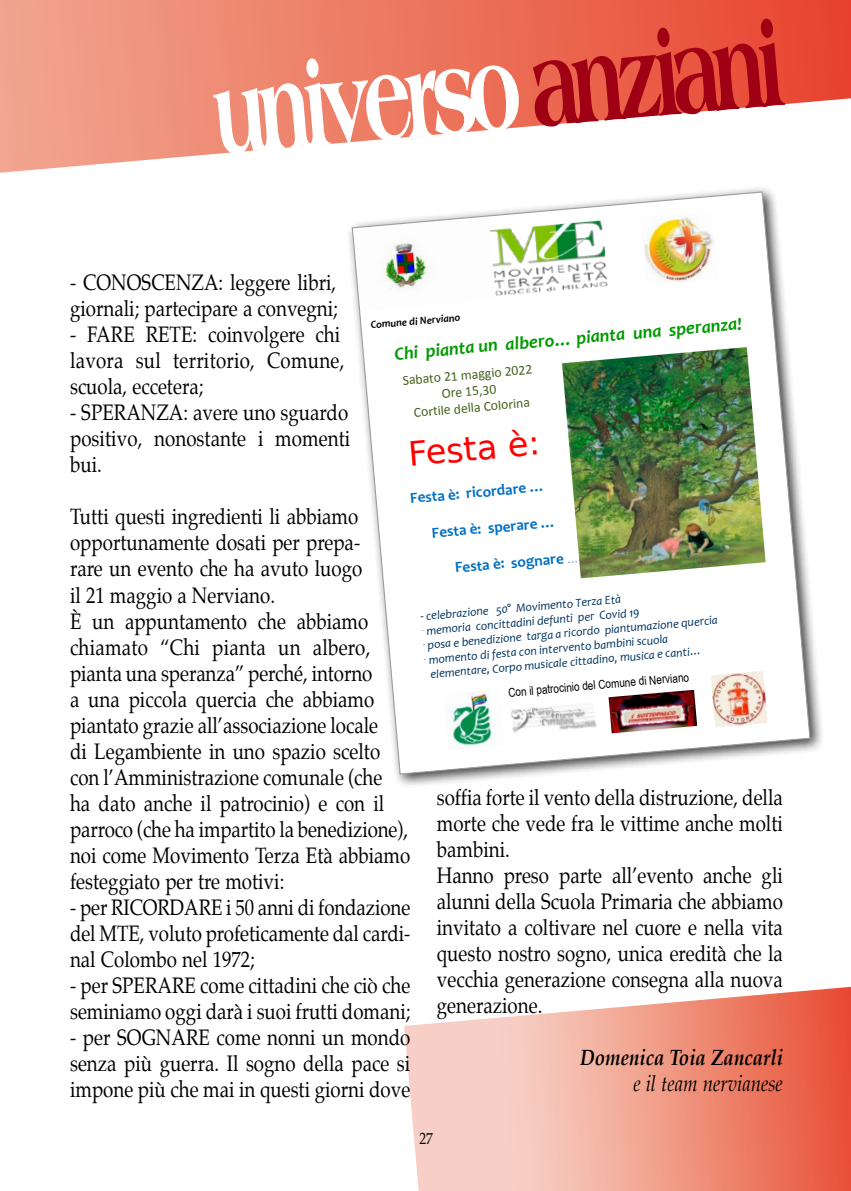
<style>
.page{position:relative;width:851px;height:1191px;background:#fff}
.page>*{position:absolute;margin:0;border:0;box-sizing:border-box;transform-origin:0 0}
.t1{font:33.4px "DejaVu Sans";color:#f00}
.t2{font:22px/26px "Palatino";color:#000;scale:.85 1}
.t3{font:italic 700 22px "Palatino";color:#000;scale:.85 1}
.t4{font:italic 22px "Palatino";color:#000;scale:.85 1}
.t5{font:italic 700 18.2px "Candara";color:#009b00}
.t6{font:16px "Palatino";color:#000;scale:.85 1}
.t7{font:700 15.2px "Candara";color:#0070c4}
.t8{font:13.8px/16.4px "Calibri";color:#44621d;text-align:center}
.t9{font:italic 12.2px/14.6px "Candara";color:#00345f}
.t10{font:12.2px "Arial Narrow";color:#000}
.t11{font:italic 700 10.6px "Candara";color:#000}
.s1{font-family:"Arial";font-weight:400;font-size:10.6px}
.s2{font-style:normal;color:#000}
</style>
<div class="page">
<svg style="left:0;top:0;width:850px;height:173px"></svg>
<svg style="left:404px;top:987px;width:446px;height:204px;background:#f2a899"></svg>
<svg style="left:533px;top:18px;width:252px;height:109px;background:#d24d47"></svg>
<svg style="left:213px;top:58px;width:307px;height:97px"></svg>
<div style="left:345px;top:184px;width:478px;height:604px;background:#000;opacity:.75"></div>
<img style="left:351px;top:191px;width:460px;height:584px">
<p class="t2" style="left:70px;top:272px;width:316px">- CONOSCENZA: leggere libri, giornali; partecipare a convegni;</p>
<p class="t2" style="left:70px;top:324px;width:324px">- FARE RETE: coinvolgere chi lavora sul territorio, Comune, scuola, eccetera;</p>
<p class="t2" style="left:70px;top:402px;width:331px;text-align:justify">- SPERANZA: avere uno sguardo positivo, nonostante i momenti bui.</p>
<p class="t2" style="left:70px;top:506px;width:402px">Tutti questi ingredienti li abbiamo opportunamente dosati per prepa-<br>rare un evento che ha avuto luogo<br>il 21 maggio a Nerviano.<br>È un appuntamento che abbiamo chiamato “Chi pianta un albero, pianta una speranza” perché, intorno<br>a una piccola quercia che abbiamo piantato grazie all’associazione locale<br>di Legambiente in uno spazio scelto con l’Amministrazione comunale (che<br>ha dato anche il patrocinio) e con il parroco (che ha impartito la benedizione), noi come Movimento Terza Età abbiamo festeggiato per tre motivi:</p>
<p class="t2" style="left:70px;top:896px;width:402px;text-align:justify">- per RICORDARE i 50 anni di fondazione del MTE, voluto profeticamente dal cardi&shy;nal Colombo nel 1972;</p>
<p class="t2" style="left:70px;top:974px;width:402px">- per SPERARE come cittadini che ciò che seminiamo oggi darà i suoi frutti domani;</p>
<p class="t2" style="left:70px;top:1026px;width:402px;text-align:justify">- per SOGNARE come nonni un mondo senza più guerra. Il sogno della pace si impone più che mai in questi giorni dove</p>
<p class="t11" style="left:370px;top:321px;width:91px;rotate:-5deg">Comune di Nerviano</p>
<p class="t5" style="left:394px;top:347px;width:350px;rotate:-5deg">Chi pianta un albero… pianta una speranza!</p>
<p class="t8" style="left:402px;top:373px;width:132px;rotate:-5deg">Sabato 21 maggio 2022<br>Ore 15,30<br>Cortile della Colorina</p>
<h1 class="t1" style="left:407px;top:439px;width:133px;rotate:-5deg">Festa è:</h1>
<p class="t7" style="left:409px;top:492px;width:137px;rotate:-5deg">Festa è: ricordare …</p>
<p class="t7" style="left:431px;top:527px;width:126px;rotate:-5deg">Festa è: sperare …</p>
<p class="t7" style="left:454px;top:562px;width:125px;rotate:-5deg">Festa è: sognare <span class="s1">…</span></p>
<p class="t9" style="left:424px;top:609px;width:293px;text-indent:-5px;rotate:-5deg"><span class="s2">-</span> celebrazione 50° Movimento Terza Età<br>memoria concittadini defunti per Covid 19<br>posa e benedizione targa a ricordo piantumazione quercia momento di festa con intervento bambini scuola elementare, Corpo musicale cittadino, musica e canti…</p>
<p class="t10" style="left:508px;top:688px;width:183px;rotate:-5deg">Con il patrocinio del Comune di Nerviano</p>
<p class="t2" style="left:437px;top:786px;width:408px">soffia forte il vento della distruzione, della morte che vede fra le vittime anche molti bambini.<br>Hanno preso parte all’evento anche gli alunni della Scuola Primaria che abbiamo invitato a coltivare nel cuore e nella vita questo nostro sogno, unica eredità che la vecchia generazione consegna alla nuova generazione.</p>
<p class="t3" style="left:580px;top:1044px;width:240px">Domenica Toia Zancarli</p>
<p class="t4" style="left:633px;top:1070px;width:177px">e il team nervianese</p>
<p class="t6" style="left:419px;top:1127px;width:17px">27</p>
</div>
